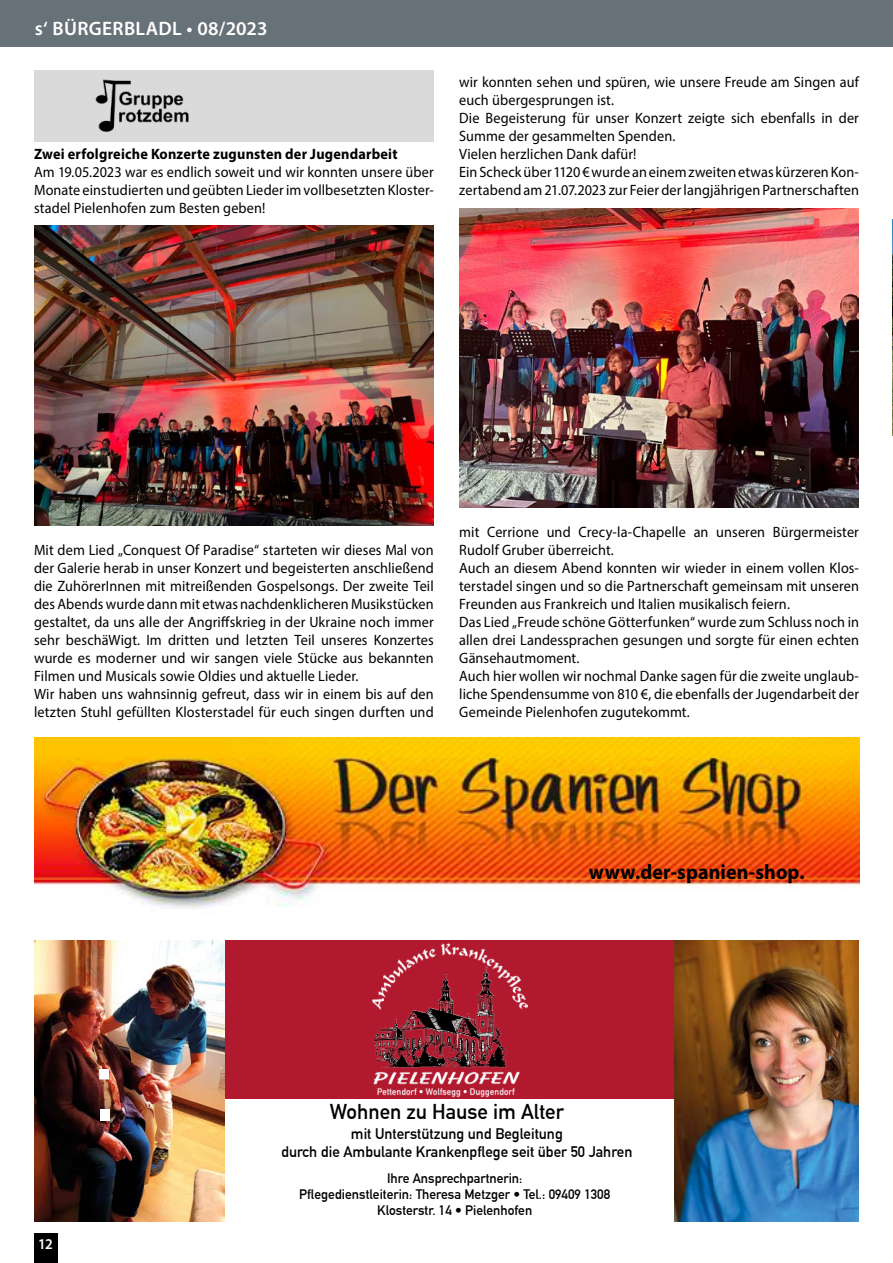
<style>
.page{position:relative;width:893px;height:1263px;background:#fff}
.page>*{position:absolute;margin:0;border:0;box-sizing:border-box;transform-origin:0 0}
.t1{font:700 21px "Myriad Pro";letter-spacing:.005em;color:#000;scale:.95 1}
.t2{font:700 21px "DIN Alternate";color:#000}
.t3{font:600 19.5px "Myriad Pro";letter-spacing:.015em;color:#fff}
.t4{font:15px/18px "Myriad Pro";letter-spacing:.01em;color:#000;scale:.95 1}
.t5{font:700 15px/18px "DIN Alternate";color:#000;text-align:center}
.t6{font:700 15px "Myriad Pro";letter-spacing:.015em;color:#000;scale:.95 1}
.t7{font:600 15px "Myriad Pro";color:#fff;scale:.95 1}
.t8{font:700 13.5px/16.2px "DIN Alternate";color:#000;text-align:center}
</style>
<div class="page">
<div style="left:0;top:0;width:893px;height:47px;background:#667178"></div>
<img style="left:34px;top:225px;width:400px;height:300px">
<img style="left:459px;top:208px;width:400px;height:300px">
<div style="left:221px;top:940px;width:455px;height:159px;background:#b11a2e"></div>
<img style="left:674px;top:940px;width:185px;height:281px">
<img style="left:34px;top:940px;width:191px;height:281px">
<img style="left:371px;top:943px;width:157px;height:154px">
<div style="left:34px;top:70px;width:400px;height:72px;background:#dadada"></div>
<img style="left:95px;top:79px;width:94px;height:53px">
<div style="left:99px;top:1069px;width:10px;height:10px;background:#fff;border:2px solid #fff"></div>
<div style="left:100px;top:1109px;width:9px;height:12px;background:#fff"></div>
<img style="left:34px;top:737px;width:826px;height:171px">
<div style="left:34px;top:1233px;width:23px;height:30px;background:#000"></div>
<img style="left:892px;top:219px;width:1px;height:216px">
<h2 class="t3" style="left:35px;top:16px;width:234px">s‘ BÜRGERBLADL • 08/2023</h2>
<p class="t6" style="left:34px;top:144px;width:384px">Zwei erfolgreiche Konzerte zugunsten der Jugendarbeit</p>
<p class="t4" style="left:34px;top:163px;width:422px;text-align:justify">Am 19.05.2023 war es endlich soweit und wir konnten unsere über Monate einstudierten und geübten Lieder im vollbesetzten Kloster&shy;stadel Pielenhofen zum Besten geben!</p>
<p class="t4" style="left:459px;top:73px;width:422px">wir konnten sehen und spüren, wie unsere Freude am Singen auf euch übergesprungen ist.<br>Die Begeisterung für unser Konzert zeigte sich ebenfalls in der Summe der gesammelten Spenden.<br>Vielen herzlichen Dank dafür!<br>Ein Scheck über 1120 € wurde an einem zweiten etwas kürzeren Kon&shy;zertabend am 21.07.2023 zur Feier der langjährigen Partnerschaften</p>
<p class="t4" style="left:34px;top:541px;width:422px">Mit dem Lied „Conquest Of Paradise“ starteten wir dieses Mal von der Galerie herab in unser Konzert und begeisterten anschließend die ZuhörerInnen mit mitreißenden Gospelsongs. Der zweite Teil des Abends wurde dann mit etwas nachdenklicheren Musikstücken gestaltet, da uns alle der Angriffskrieg in der Ukraine noch immer sehr beschäWigt. Im dritten und letzten Teil unseres Konzertes wurde es moderner und wir sangen viele Stücke aus bekannten Filmen und Musicals sowie Oldies und aktuelle Lieder.<br>Wir haben uns wahnsinnig gefreut, dass wir in einem bis auf den letzten Stuhl gefüllten Klosterstadel für euch singen durften und</p>
<p class="t4" style="left:459px;top:523px;width:422px">mit Cerrione und Crecy-la-Chapelle an unseren Bürgermeister Rudolf Gruber überreicht.<br>Auch an diesem Abend konnten wir wieder in einem vollen Klos&shy;terstadel singen und so die Partnerschaft gemeinsam mit unseren Freunden aus Frankreich und Italien musikalisch feiern.<br>Das Lied „Freude schöne Götterfunken“ wurde zum Schluss noch in allen drei Landessprachen gesungen und sorgte für einen echten Gänsehautmoment.<br>Auch hier wollen wir nochmal Danke sagen für die zweite unglaub&shy;liche Spendensumme von 810 €, die ebenfalls der Jugendarbeit der Gemeinde Pielenhofen zugutekommt.</p>
<h1 class="t1" style="left:589px;top:858px;width:229px">www.der-spanien-shop.</h1>
<h1 class="t2" style="left:330px;top:1096px;width:236px">Wohnen zu Hause im Alter</h1>
<p class="t5" style="left:281px;top:1123px;width:353px">mit Unterstützung und Begleitung<br>durch die Ambulante Krankenpflege seit über 50 Jahren</p>
<p class="t7" style="left:38px;top:1234px;width:17px">12</p>
<p class="t8" style="left:299px;top:1169px;width:312px">Ihre Ansprechpartnerin:<br>Pflegedienstleiterin: Theresa Metzger • Tel.: 09409 1308<br>Klosterstr. 14 • Pielenhofen</p>
</div>
